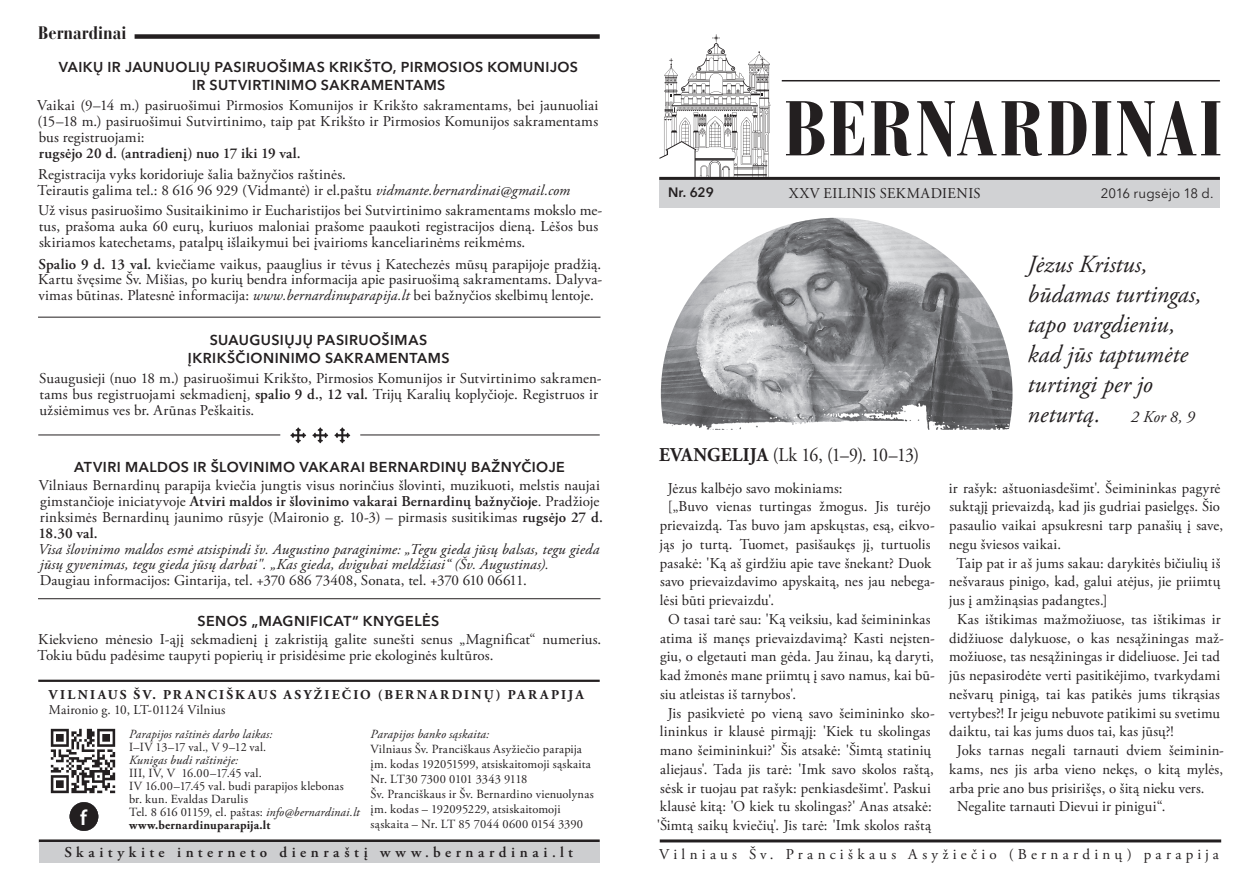
<style>
.page{position:relative;width:1259px;height:893px;background:#fff}
.page>*{position:absolute;margin:0;border:0;box-sizing:border-box;transform-origin:0 0}
.t1{font:700 condensed 76.95px "Bauer Bodoni CE";letter-spacing:.025em;color:#231f20}
.t2{font:italic 24.6px/30px "Adobe Garamond Pro";color:#231f20}
.t3{font:600 21.6px "Myriad Pro";color:#fff}
.t4{font:19.5px "Adobe Garamond Pro";letter-spacing:-.045em;color:#231f20;scale:.91 1}
.t5{font:700 condensed 18px "Bauer Bodoni CE";color:#231f20}
.t6{font:15px/18.8px "Adobe Garamond Pro";letter-spacing:.01em;color:#231f20}
.t7{font:italic 15px/15.9px "Adobe Garamond Pro";letter-spacing:.01em;color:#231f20}
.t8{font:15px "Adobe Garamond Pro";letter-spacing:.285em;color:#231f20}
.t9{font:600 15px "Adobe Garamond Pro";letter-spacing:.29em;color:#231f20}
.t10{font:600 15px "Adobe Garamond Pro";letter-spacing:.015em;color:#231f20}
.t11{font:15px "Adobe Garamond Pro";letter-spacing:.035em;color:#231f20}
.t12{font:600 14.25px/18px "Avenir Next LT Pro";letter-spacing:.035em;color:#231f20;text-align:center}
.t13{font:700 13.5px "Adobe Garamond Pro";letter-spacing:.165em;color:#231f20}
.t14{font:13.5px "Adobe Garamond Pro";color:#231f20}
.t15{font:13.5px "Avenir Next LT Pro";letter-spacing:.005em;color:#231f20}
.t16{font:600 13.5px "Avenir Next LT Pro";color:#231f20}
.t17{font:12.45px/13px "Adobe Garamond Pro";letter-spacing:.015em;color:#231f20}
.t18{font:italic 12.45px "Adobe Garamond Pro";letter-spacing:.01em;color:#231f20}
.s1{font-style:italic}
.s2{font-weight:600}
.s3{font-weight:700}
.s4{font-size:16.5px}
</style>
<div class="page">
<div style="left:659px;top:178px;width:561px;height:30px;background:#d1d2d4"></div>
<hr style="left:659px;top:177px;width:561px;height:3px;background:#231f20">
<hr style="left:782px;top:80px;width:438px;height:1px;background:#231f20">
<hr style="left:39px;top:839px;width:561px;height:3px;background:#231f20">
<div style="left:135px;top:34px;width:465px;height:5px;background:#231f20"></div>
<hr style="left:660px;top:839px;width:561px;height:3px;background:#231f20">
<svg style="left:659px;top:34px;width:111px;height:144px"></svg>
<div style="left:39px;top:842px;width:561px;height:21px;background:#cdced0"></div>
<img style="left:50px;top:728px;width:66px;height:66px">
<div style="left:70px;top:802px;width:28px;height:29px;background:#231f20;border-radius:50%"></div>
<hr style="left:38px;top:680px;width:562px;height:2px;background:#231f20">
<img style="left:661px;top:218px;width:351px;height:179px">
<img style="left:660px;top:397px;width:353px;height:33px">
<hr style="left:38px;top:317px;width:562px;height:1px;background:#231f20">
<hr style="left:38px;top:598px;width:562px;height:1px;background:#231f20">
<hr style="left:38px;top:435px;width:242px;height:1px;background:#231f20">
<hr style="left:360px;top:435px;width:240px;height:1px;background:#231f20">
<svg style="left:334px;top:427px;width:16px;height:16px"></svg>
<svg style="left:312px;top:427px;width:16px;height:16px"></svg>
<svg style="left:290px;top:427px;width:16px;height:16px"></svg>
<p class="t5" style="left:38px;top:22px;width:90px">Bernardinai</p>
<p class="t12" style="left:59px;top:58px;width:521px">VAIKŲ IR JAUNUOLIŲ PASIRUOŠIMAS KRIKŠTO, PIRMOSIOS KOMUNIJOS<br>IR SUTVIRTINIMO SAKRAMENTAMS</p>
<p class="t6" style="left:37px;top:98px;width:562px;line-height:15.9px;text-align:justify">Vaikai (9–14 m.) pasiruošimui Pirmosios Komunijos ir Krikšto sakramentams, bei jaunuoliai (15–18 m.) pasiruošimui Sutvirtinimo, taip pat Krikšto ir Pirmosios Komunijos sakramentams bus registruojami:</p>
<p class="t10" style="left:39px;top:144px;width:263px">rugsėjo 20 d. (antradienį) nuo 17 iki 19 val.</p>
<p class="t6" style="left:38px;top:166px;width:309px">Registracija vyks koridoriuje šalia bažnyčios raštinės.</p>
<p class="t6" style="left:38px;top:182px;width:534px">Teirautis galima tel.: 8 616 96 929 (Vidmantė) ir el.paštu <span class="s1">vidmante.bernardinai@gmail.com</span></p>
<p class="t6" style="left:38px;top:203px;width:566px;line-height:15.9px">Už visus pasiruošimo Susitaikinimo ir Eucharistijos bei Sutvirtinimo sakramentams mokslo me&shy;tus, prašoma auka 60 eurų, kuriuos maloniai prašome paaukoti registracijos dieną. Lėšos bus skiriamos katechetams, patalpų išlaikymui bei įvairioms kanceliarinėms reikmėms.</p>
<p class="t6" style="left:38px;top:256px;width:565px;line-height:15.9px;text-align:justify"><span class="s2">Spalio 9 d. 13 val.</span> kviečiame vaikus, paauglius ir tėvus į Katechezės mūsų parapijoje pradžią.<br>Kartu švęsime Šv. Mišias, po kurių bendra informacija apie pasiruošimą sakramentams. Dalyva&shy;vimas būtinas. Platesnė informacija: <span class="s1">www.bernardinuparapija.lt</span> bei bažnyčios skelbimų lentoje.</p>
<p class="t12" style="left:188px;top:331px;width:263px">SUAUGUSIŲJŲ PASIRUOŠIMAS<br>ĮKRIKŠČIONINIMO SAKRAMENTAMS</p>
<p class="t6" style="left:39px;top:371px;width:564px;line-height:15.9px">Suaugusieji (nuo 18 m.) pasiruošimui Krikšto, Pirmosios Komunijos ir Sutvirtinimo sakramen&shy;tams bus registruojami sekmadienį, <span class="s2">spalio 9 d., 12 val.</span> Trijų Karalių koplyčioje. Registruos ir užsiėmimus ves br. Arūnas Peškaitis.</p>
<p class="t12" style="left:74px;top:458px;width:492px">ATVIRI MALDOS IR ŠLOVINIMO VAKARAI BERNARDINŲ BAŽNYČIOJE</p>
<p class="t6" style="left:39px;top:478px;width:566px;line-height:15.9px">Vilniaus Bernardinų parapija kviečia jungtis visus norinčius šlovinti, muzikuoti, melstis naujai gimstančioje iniciatyvoje <span class="s2">Atviri maldos ir šlovinimo vakarai Bernardinų bažnyčioje</span>. Pradžioje rinksimės Bernardinų jaunimo rūsyje (Maironio g. 10-3) – pirmasis susitikimas <span class="s2">rugsėjo 27 d.<br>18.30 val.</span></p>
<p class="t7" style="left:38px;top:541px;width:563px">Visa šlovinimo maldos esmė atsispindi šv. Augustino paraginime: „Tegu gieda jūsų balsas, tegu gieda jūsų gyvenimas, tegu gieda jūsų darbai". „Kas gieda, dvigubai meldžiasi“ (Šv. Augustinas).</p>
<p class="t6" style="left:40px;top:572px;width:488px">Daugiau informacijos: Gintarija, tel. +370 686 73408, Sonata, tel. +370 610 06611.</p>
<p class="t12" style="left:197px;top:612px;width:243px">SENOS „MAGNIFICAT“ KNYGELĖS</p>
<p class="t6" style="left:38px;top:632px;width:565px;line-height:15.9px">Kiekvieno mėnesio I-ąjį sekmadienį į zakristiją galite sunešti senus „Magnificat“ numerius.<br>Tokiu būdu padėsime taupyti popierių ir prisidėsime prie ekologinės kultūros.</p>
<p class="t13" style="left:49px;top:687px;width:536px">VILNIAUS ŠV. PRANCIŠKAUS ASYŽIEČIO (BERNARDINŲ) PARAPIJA</p>
<p class="t14" style="left:49px;top:701px;width:178px">Maironio g. 10, LT-01124 Vilnius</p>
<p class="t18" style="left:370px;top:726px;width:120px">Parapijos banko sąskaita:</p>
<p class="t17" style="left:370px;top:742px;width:225px;line-height:15px">Vilniaus Šv. Pranciškaus Asyžiečio parapija įm. kodas 192051599, atsiskaitomoji sąskaita Nr. LT30 7300 0101 3343 9118<br>Šv. Pranciškaus ir Šv. Bernardino vienuolynas įm. kodas – 192095229, atsiskaitomoji</p>
<p class="t18" style="left:129px;top:726px;width:145px">Parapijos raštinės darbo laikas:</p>
<p class="t17" style="left:129px;top:741px;width:139px">I–IV 13–17 val., V 9–12 val.</p>
<p class="t18" style="left:129px;top:752px;width:111px">Kunigas budi raštinėje:</p>
<p class="t17" style="left:129px;top:767px;width:232px">III, IV, V 16.00–17.45 val.<br>IV 16.00–17.45 val. budi parapijos klebonas br. kun. Evaldas Darulis<br>Tel. 8 616 01159, el. paštas: <span class="s1">info@bernardinai.lt </span><span class="s3">www.bernardinuparapija.lt</span></p>
<h3 class="t3" style="left:80px;top:804px;width:8px">f</h3>
<p class="t17" style="left:370px;top:818px;width:214px">sąskaita – Nr. LT 85 7044 0600 0154 3390</p>
<p class="t9" style="left:64px;top:844px;width:510px">Skaitykite interneto dienraštį www.bernardinai.lt</p>
<h1 class="t1" style="left:783px;top:82px;width:440px">BERNARDINAI</h1>
<p class="t16" style="left:668px;top:184px;width:47px">Nr. 629</p>
<p class="t11" style="left:789px;top:184px;width:193px">XXV EILINIS SEKMADIENIS</p>
<p class="t4" style="left:659px;top:443px;width:287px"><span class="s3">EVANGELIJA</span> (Lk 16, (1–9). 10–13)</p>
<p class="t15" style="left:1100px;top:185px;width:114px">2016 rugsėjo 18 d.</p>
<p class="t2" style="left:1027px;top:250px;width:175px">Jėzus Kristus, būdamas turtingas, tapo vargdieniu,</p>
<p class="t2" style="left:1027px;top:340px;width:169px">kad jūs taptumėte turtingi per jo neturtą. <span class="s4">2 Kor 8, 9</span></p>
<p class="t6" style="left:668px;top:479px;width:176px">Jėzus kalbėjo savo mokiniams:</p>
<p class="t6" style="left:659px;top:498px;width:277px;text-indent:8px">[„Buvo vienas turtingas žmogus. Jis turėjo prievaizdą. Tas buvo jam apskųstas, esą, eikvo&shy;jąs jo turtą. Tuomet, pasišaukęs jį, turtuolis pasakė: 'Ką aš girdžiu apie tave šnekant? Duok savo prievaizdavimo apyskaitą, nes jau nebega&shy;lėsi būti prievaizdu'.</p>
<p class="t6" style="left:660px;top:610px;width:276px;text-indent:8px">O tasai tarė sau: 'Ką veiksiu, kad šeimininkas atima iš manęs prievaizdavimą? Kasti neįsten&shy;giu, o elgetauti man gėda. Jau žinau, ką daryti, kad žmonės mane priimtų į savo namus, kai bū&shy;siu atleistas iš tarnybos'.</p>
<p class="t6" style="left:657px;top:704px;width:279px;text-indent:11px">Jis pasikvietė po vieną savo šeimininko sko&shy;lininkus ir klausė pirmąjį: 'Kiek tu skolingas mano šeimininkui?' Šis atsakė: 'Šimtą statinių aliejaus'. Tada jis tarė: 'Imk savo skolos raštą, sėsk ir tuojau pat rašyk: penkiasdešimt'. Paskui klausė kitą: 'O kiek tu skolingas?' Anas atsakė: 'Šimtą saikų kviečių'. Jis tarė: 'Imk skolos raštą</p>
<p class="t6" style="left:949px;top:479px;width:276px">ir rašyk: aštuoniasdešimt'. Šeimininkas pagyrė suktąjį prievaizdą, kad jis gudriai pasielgęs. Šio pasaulio vaikai apsukresni tarp panašių į save, negu šviesos vaikai.</p>
<p class="t6" style="left:949px;top:554px;width:273px;text-align:justify;text-indent:8px">Taip pat ir aš jums sakau: darykitės bičiulių iš nešvaraus pinigo, kad, galui atėjus, jie priimtų jus į amžinąsias padangtes.]</p>
<p class="t6" style="left:949px;top:610px;width:277px;text-indent:8px">Kas ištikimas mažmožiuose, tas ištikimas ir didžiuose dalykuose, o kas nesąžiningas maž&shy;možiuose, tas nesąžiningas ir dideliuose. Jei tad jūs nepasirodėte verti pasitikėjimo, tvarkydami nešvarų pinigą, tai kas patikės jums tikrąsias vertybes?! Ir jeigu nebuvote patikimi su svetimu daiktu, tai kas jums duos tai, kas jūsų?!</p>
<p class="t6" style="left:949px;top:741px;width:276px;text-align:justify;text-indent:8px">Joks tarnas negali tarnauti dviem šeiminin&shy;kams, nes jis arba vieno nekęs, o kitą mylės, arba prie ano bus prisirišęs, o šitą nieku vers.</p>
<p class="t6" style="left:957px;top:798px;width:210px">Negalite tarnauti Dievui ir pinigui“.</p>
<p class="t8" style="left:659px;top:845px;width:561px">Vilniaus Šv. Pranciškaus Asyžiečio (Bernardinų) parapija</p>
</div>
